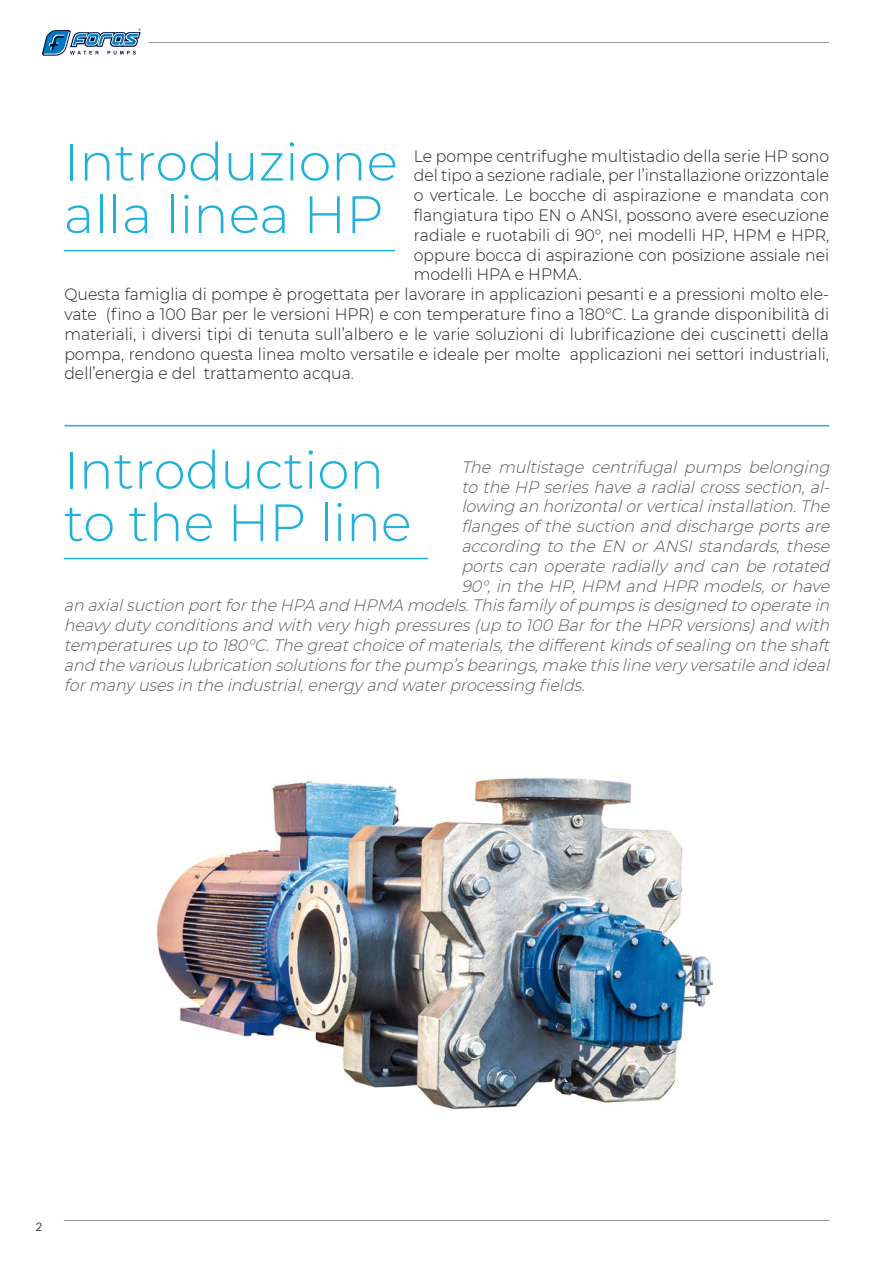
<style>
.page{position:relative;width:893px;height:1263px;background:#fff}
.page>*{position:absolute;margin:0;border:0;box-sizing:border-box;transform-origin:0 0}
.t1{font:300 52.5px/52.5px "Montserrat";color:#1eb1da}
.t2{font:300 16.5px "Montserrat";color:#231f20;scale:.95 1}
.t3{font:italic 300 16.5px "Montserrat";color:#57585a;scale:.96 1}
.t4{font:300 12px "Univers LT Std";color:#231f20}
</style>
<div class="page">
<hr style="left:64px;top:1220px;width:765px;height:1px;background:#939598">
<hr style="left:149px;top:42px;width:680px;height:1px;background:#939598">
<svg style="left:42px;top:28px;width:99px;height:28px"></svg>
<hr style="left:64px;top:250px;width:331px;height:1px;background:#1eb1da">
<hr style="left:64px;top:558px;width:364px;height:1px;background:#1eb1da">
<img style="left:156px;top:777px;width:557px;height:333px">
<hr style="left:64px;top:425px;width:765px;height:1px;background:#1eb1da">
<h1 class="t1" style="left:64px;top:134px;width:336px">Introduzione alla linea HP</h1>
<p class="t2" style="left:414px;top:145px;width:439px">Le pompe centrifughe multistadio della serie HP sono</p>
<p class="t2" style="left:414px;top:164px;width:439px">del tipo a sezione radiale, per l’installazione orizzontale</p>
<p class="t2" style="left:414px;top:184px;width:439px">o verticale. Le bocche di aspirazione e mandata con</p>
<p class="t2" style="left:414px;top:204px;width:439px">flangiatura tipo EN o ANSI, possono avere esecuzione</p>
<p class="t2" style="left:414px;top:224px;width:439px">radiale e ruotabili di 90°, nei modelli HP, HPM e HPR,</p>
<p class="t2" style="left:414px;top:244px;width:439px">oppure bocca di aspirazione con posizione assiale nei</p>
<p class="t2" style="left:414px;top:263px;width:178px">modelli HPA e HPMA.</p>
<p class="t2" style="left:64px;top:283px;width:806px">Questa famiglia di pompe è progettata per lavorare in applicazioni pesanti e a pressioni molto ele-</p>
<p class="t2" style="left:64px;top:303px;width:806px">vate (fino a 100 Bar per le versioni HPR) e con temperature fino a 180°C. La grande disponibilità di</p>
<p class="t2" style="left:65px;top:323px;width:806px">materiali, i diversi tipi di tenuta sull’albero e le varie soluzioni di lubrificazione dei cuscinetti della</p>
<p class="t2" style="left:64px;top:343px;width:806px">pompa, rendono questa linea molto versatile e ideale per molte applicazioni nei settori industriali,</p>
<p class="t2" style="left:64px;top:362px;width:306px">dell’energia e del trattamento acqua.</p>
<h1 class="t1" style="left:64px;top:442px;width:349px">Introduction to the HP line</h1>
<p class="t3" style="left:461px;top:456px;width:390px">The multistage centrifugal pumps belonging</p>
<p class="t3" style="left:461px;top:475px;width:390px">to the HP serieshave a radialcrosssection,al-</p>
<p class="t3" style="left:461px;top:495px;width:390px">lowing an horizontalorverticalinstallation.The</p>
<p class="t3" style="left:461px;top:515px;width:390px">flanges of the suction and discharge ports are</p>
<p class="t3" style="left:461px;top:535px;width:390px">according to the EN or ANSI standards, these</p>
<p class="t3" style="left:461px;top:555px;width:390px">ports can operate radially and can be rotated</p>
<p class="t3" style="left:461px;top:574px;width:390px">90°,in the HP,HPM and HPR models,orhave</p>
<p class="t3" style="left:64px;top:594px;width:804px">an axialsuction portforthe HPA and HPMA models.Thisfamily ofpumpsisdesigned to operate in</p>
<p class="t3" style="left:64px;top:614px;width:804px">heavy duty conditions and with very high pressures (up to 100 Bar for the HPR versions) and with</p>
<p class="t3" style="left:64px;top:634px;width:804px">temperaturesup to 180°C.The greatchoice ofmaterials,the differentkindsofsealing on the shaft</p>
<p class="t3" style="left:64px;top:654px;width:804px">and the variouslubrication solutionsforthe pump’sbearings,make thisline very versatile and ideal</p>
<p class="t3" style="left:64px;top:673px;width:549px">for many uses in the industrial, energy and water processing fields.</p>
<p class="t4" style="left:36px;top:1220px;width:8px">2</p>
</div>
